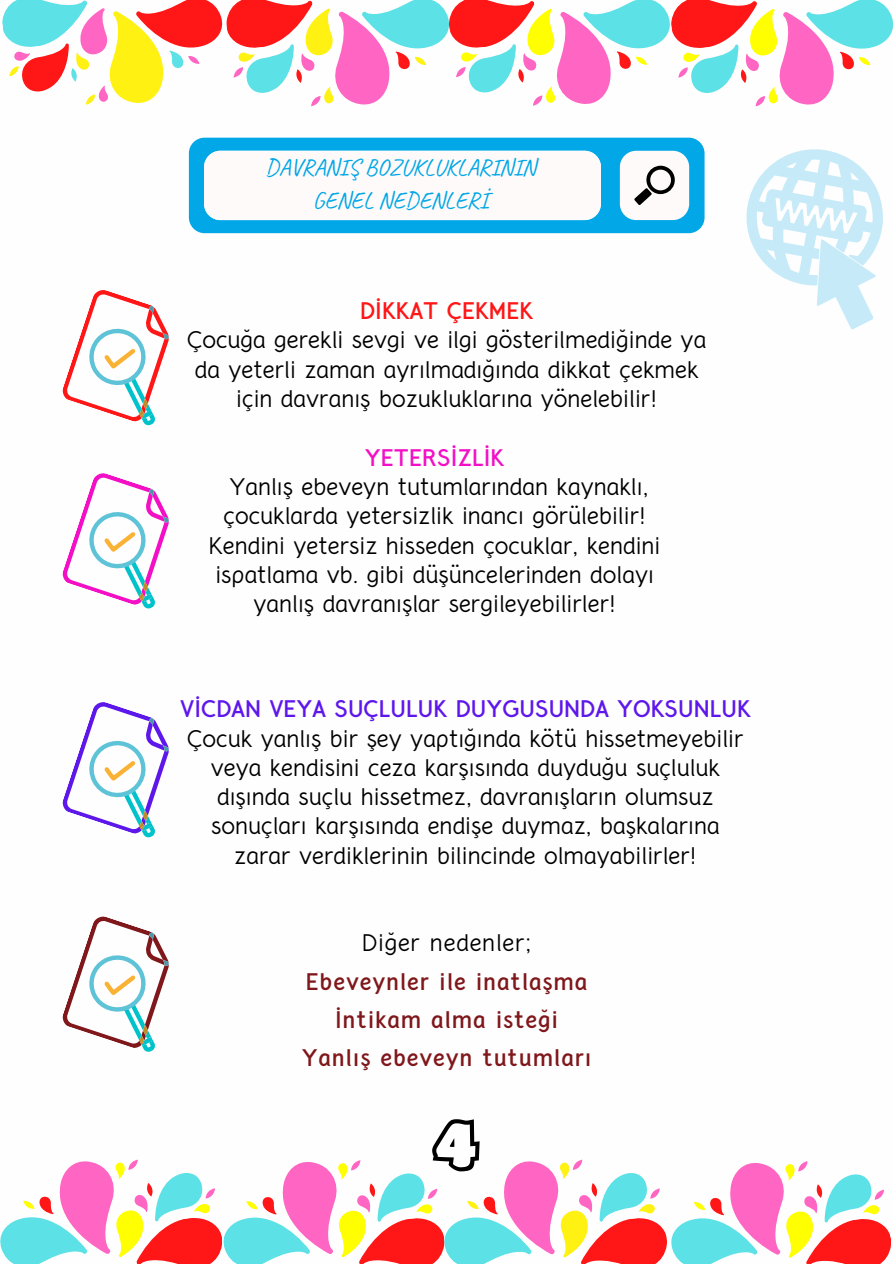
<style>
.page{position:relative;width:893px;height:1264px;background:#fff}
.page>*{position:absolute;margin:0;border:0;box-sizing:border-box;transform-origin:0 0}
.t1{font:60px "ZT Arturo Heavyoutline";color:#000}
.t2{font:23.4px/32.7px "Caveat";color:#01a7e6;text-align:center}
.t3{font:21px/29.2px "Crusoe Text";color:#000;text-align:center}
.t4{font:700 21px/38.2px "Crusoe Text";letter-spacing:.035em;color:#7f171b;text-align:center}
.t5{font:700 21px "Crusoe Text";color:#5e17eb}
.t6{font:21px "Crusoe Text";letter-spacing:.035em;color:#000}
.t7{font:700 21px "Crusoe Text";color:#ff1616}
.t8{font:700 21px "Crusoe Text";color:#f20fc6}
</style>
<div class="page">
<svg style="left:2px;top:0;width:890px;height:106px"></svg>
<svg style="left:0;top:1159px;width:891px;height:104px"></svg>
<div style="left:189px;top:138px;width:515px;height:95px;background:#01a7e6"></div>
<svg style="left:204px;top:151px;width:485px;height:69px"></svg>
<svg style="left:62px;top:290px;width:107px;height:135px"></svg>
<svg style="left:62px;top:473px;width:107px;height:135px"></svg>
<svg style="left:62px;top:702px;width:107px;height:135px"></svg>
<svg style="left:62px;top:916px;width:107px;height:135px"></svg>
<svg style="left:746px;top:149px;width:137px;height:180px"></svg>
<p class="t2" style="left:265px;top:151px;width:272px">DAVRANIŞ BOZUKLUKLARININ<br>GENEL NEDENLERİ</p>
<p class="t7" style="left:360px;top:298px;width:174px">DİKKAT ÇEKMEK</p>
<p class="t3" style="left:187px;top:325px;width:520px">Çocuğa gerekli sevgi ve ilgi gösterilmediğinde ya da yeterli zaman ayrılmadığında dikkat çekmek için davranış bozukluklarına yönelebilir!</p>
<p class="t8" style="left:365px;top:445px;width:141px">YETERSİZLİK</p>
<p class="t3" style="left:209px;top:472px;width:453px">Yanlış ebeveyn tutumlarından kaynaklı, çocuklarda yetersizlik inancı görülebilir!<br>Kendini yetersiz hisseden çocuklar, kendini ispatlama vb. gibi düşüncelerinden dolayı yanlış davranışlar sergileyebilirler!</p>
<p class="t5" style="left:180px;top:696px;width:572px">VİCDAN VEYA SUÇLULUK DUYGUSUNDA YOKSUNLUK</p>
<p class="t3" style="left:187px;top:723px;width:558px">Çocuk yanlış bir şey yaptığında kötü hissetmeyebilir veya kendisini ceza karşısında duyduğu suçluluk dışında suçlu hissetmez, davranışların olumsuz sonuçları karşısında endişe duymaz, başkalarına zarar verdiklerinin bilincinde olmayabilirler!</p>
<p class="t6" style="left:362px;top:930px;width:170px">Diğer nedenler;</p>
<p class="t4" style="left:302px;top:962px;width:291px">Ebeveynler ile inatlaşma<br>İntikam alma isteği<br>Yanlış ebeveyn tutumları</p>
<h1 class="t1" style="left:437px;top:1110px;width:43px">4</h1>
</div>
